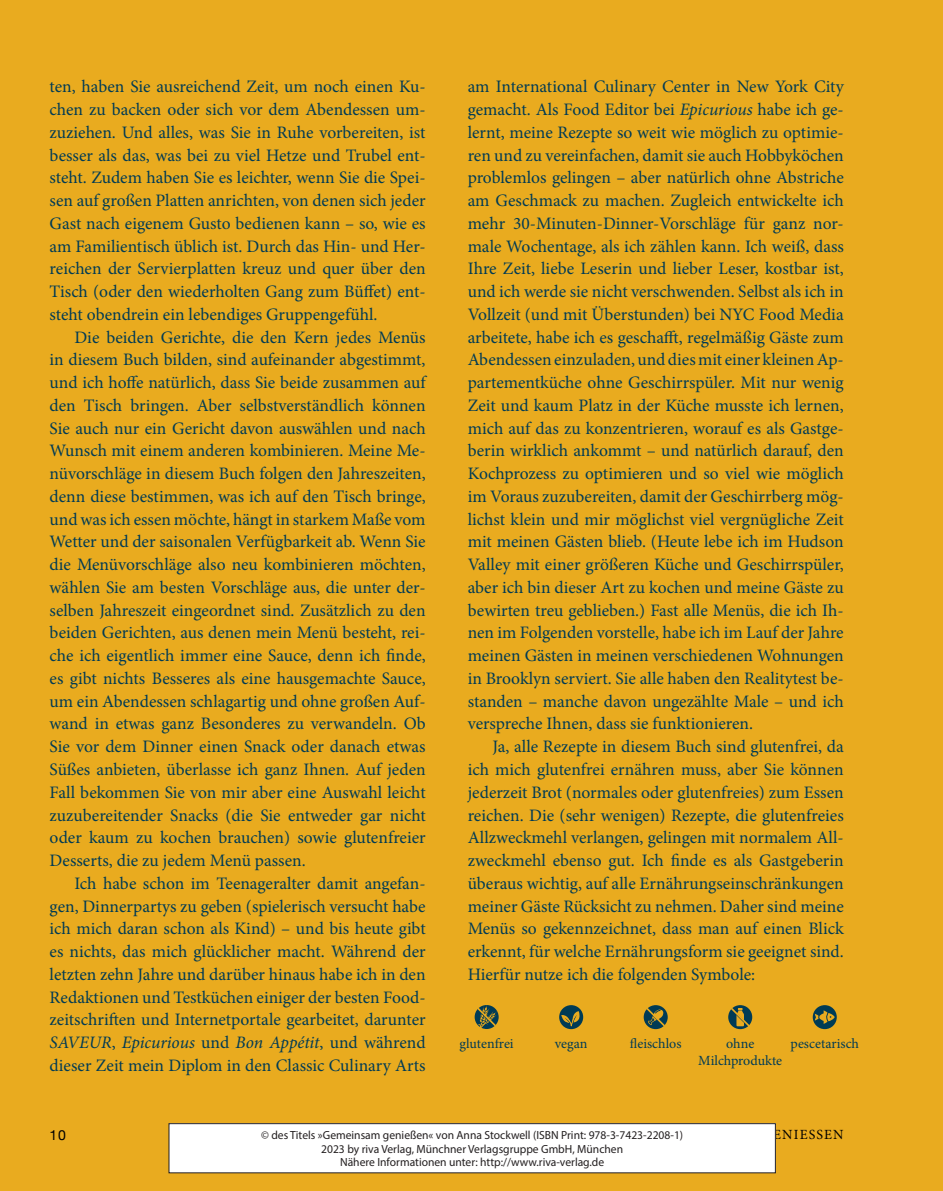
<style>
.page{position:relative;width:943px;height:1191px;background:#e9ab1f}
.page>*{position:absolute;margin:0;border:0;box-sizing:border-box;transform-origin:0 0}
.t1{font:17.5px/22.8px "Minion Pro";color:#003b55;text-align:justify}
.t2{font:14px/17.5px "Minion Pro";color:#003b55;text-align:center}
.t3{font:14px "Minion Pro";letter-spacing:.08em;color:#000}
.t4{font:14px "Helvetica Neue";color:#000}
.t5{font:11.72px/13.8px "Myriad Pro";color:#231f20;text-align:center}
.s1{font-style:italic}
</style>
<div class="page">
<div style="left:559px;top:1005px;width:24px;height:24px;background:#003b55;border-radius:50%"></div>
<svg style="left:561px;top:1011px;width:21px;height:15px"></svg>
<svg style="left:728px;top:1005px;width:24px;height:24px"></svg>
<svg style="left:730px;top:1006px;width:19px;height:20px"></svg>
<svg style="left:474px;top:1005px;width:24px;height:24px"></svg>
<svg style="left:477px;top:1005px;width:20px;height:24px"></svg>
<svg style="left:643px;top:1005px;width:24px;height:24px"></svg>
<svg style="left:646px;top:1007px;width:19px;height:19px"></svg>
<div style="left:812px;top:1005px;width:24px;height:24px;background:#003b55;border-radius:50%"></div>
<svg style="left:814px;top:1010px;width:20px;height:14px"></svg>
<div style="left:169px;top:1123px;width:606px;height:49px;background:#fff"></div>
<div style="left:168px;top:1123px;width:607px;height:50px;border:1px solid #231f20"></div>
<p class="t1" style="left:50px;top:75px;width:377px">ten, haben Sie ausreichend Zeit, um noch einen Ku&shy;chen zu backen oder sich vor dem Abendessen um&shy;zuziehen. Und alles, was Sie in Ruhe vorbereiten, ist besser als das, was bei zu viel Hetze und Trubel ent&shy;steht. Zudem haben Sie es leichter, wenn Sie die Spei&shy;sen auf großen Platten anrichten, von denen sich jeder Gast nach eigenem Gusto bedienen kann – so, wie es am Familientisch üblich ist. Durch das Hin- und Her&shy;reichen der Servierplatten kreuz und quer über den Tisch (oder den wiederholten Gang zum Büffet) ent&shy;steht obendrein ein lebendiges Gruppengefühl.</p>
<p class="t1" style="left:50px;top:326px;width:377px;text-indent:25px">Die beiden Gerichte, die den Kern jedes Menüs in diesem Buch bilden, sind aufeinander abgestimmt, und ich hoffe natürlich, dass Sie beide zusammen auf den Tisch bringen. Aber selbstverständlich können Sie auch nur ein Gericht davon auswählen und nach Wunsch mit einem anderen kombinieren. Meine Me&shy;nüvorschläge in diesem Buch folgen den Jahreszeiten, denn diese bestimmen, was ich auf den Tisch bringe, und was ich essen möchte, hängt in starkem Maße vom Wetter und der saisonalen Verfügbarkeit ab. Wenn Sie die Menüvorschläge also neu kombinieren möchten, wählen Sie am besten Vorschläge aus, die unter der&shy;selben Jahreszeit eingeordnet sind. Zusätzlich zu den beiden Gerichten, aus denen mein Menü besteht, rei&shy;che ich eigentlich immer eine Sauce, denn ich finde, es gibt nichts Besseres als eine hausgemachte Sauce, um ein Abendessen schlagartig und ohne großen Auf&shy;wand in etwas ganz Besonderes zu verwandeln. Ob Sie vor dem Dinner einen Snack oder danach etwas Süßes anbieten, überlasse ich ganz Ihnen. Auf jeden Fall bekommen Sie von mir aber eine Auswahl leicht zuzubereitender Snacks (die Sie entweder gar nicht oder kaum zu kochen brauchen) sowie glutenfreier Desserts, die zu jedem Menü passen.</p>
<p class="t1" style="left:50px;top:872px;width:377px;text-indent:25px">Ich habe schon im Teenageralter damit angefan&shy;gen, Dinnerpartys zu geben (spielerisch versucht habe ich mich daran schon als Kind) – und bis heute gibt es nichts, das mich glücklicher macht. Während der letzten zehn Jahre und darüber hinaus habe ich in den Redaktionen und Testküchen einiger der besten Food&shy;zeitschriften und Internetportale gearbeitet, darunter <span class="s1">SAVEUR</span>, <span class="s1">Epicurious</span> und <span class="s1">Bon Appétit</span>, und während dieser Zeit mein Diplom in den Classic Culinary Arts</p>
<p class="t1" style="left:467px;top:75px;width:377px">am International Culinary Center in New York City gemacht. Als Food Editor bei <span class="s1">Epicurious</span> habe ich ge&shy;lernt, meine Rezepte so weit wie möglich zu optimie&shy;ren und zu vereinfachen, damit sie auch Hobbyköchen problemlos gelingen – aber natürlich ohne Abstriche am Geschmack zu machen. Zugleich entwickelte ich mehr 30-Minuten-Dinner-Vorschläge für ganz nor&shy;male Wochentage, als ich zählen kann. Ich weiß, dass Ihre Zeit, liebe Leserin und lieber Leser, kostbar ist, und ich werde sie nicht verschwenden. Selbst als ich in Vollzeit (und mit Überstunden) bei NYC Food Media arbeitete, habe ich es geschafft, regelmäßig Gäste zum Abendessen einzuladen, und dies mit einer kleinen Ap&shy;partementküche ohne Geschirrspüler. Mit nur wenig Zeit und kaum Platz in der Küche musste ich lernen, mich auf das zu konzentrieren, worauf es als Gastge&shy;berin wirklich ankommt – und natürlich darauf, den Kochprozess zu optimieren und so viel wie möglich im Voraus zuzubereiten, damit der Geschirrberg mög&shy;lichst klein und mir möglichst viel vergnügliche Zeit mit meinen Gästen blieb. (Heute lebe ich im Hudson Valley mit einer größeren Küche und Geschirrspüler, aber ich bin dieser Art zu kochen und meine Gäste zu bewirten treu geblieben.) Fast alle Menüs, die ich Ih&shy;nen im Folgenden vorstelle, habe ich im Lauf der Jahre meinen Gästen in meinen verschiedenen Wohnungen in Brooklyn serviert. Sie alle haben den Realitytest be&shy;standen – manche davon ungezählte Male – und ich verspreche Ihnen, dass sie funktionieren.</p>
<p class="t1" style="left:467px;top:735px;width:377px;text-indent:25px">Ja, alle Rezepte in diesem Buch sind glutenfrei, da ich mich glutenfrei ernähren muss, aber Sie können jederzeit Brot (normales oder glutenfreies) zum Essen reichen. Die (sehr wenigen) Rezepte, die glutenfreies Allzweckmehl verlangen, gelingen mit normalem All&shy;zweckmehl ebenso gut. Ich finde es als Gastgeberin überaus wichtig, auf alle Ernährungseinschränkungen meiner Gäste Rücksicht zu nehmen. Daher sind meine Menüs so gekennzeichnet, dass man auf einen Blick erkennt, für welche Ernährungsform sie geeignet sind.<br>Hierfür nutze ich die folgenden Symbole:</p>
<p class="t2" style="left:459px;top:1034px;width:56px">glutenfrei</p>
<p class="t2" style="left:555px;top:1034px;width:34px">vegan</p>
<p class="t2" style="left:630px;top:1034px;width:53px">fleischlos</p>
<p class="t2" style="left:698px;top:1034px;width:85px">ohne<br>Milchprodukte</p>
<p class="t2" style="left:790px;top:1034px;width:70px">pescetarisch</p>
<p class="t4" style="left:50px;top:1124px;width:18px">10</p>
<p class="t3" style="left:665px;top:1125px;width:180px">GEMEINSAM GENIESSEN</p>
<p class="t5" style="left:261px;top:1127px;width:423px">© des Titels »Gemeinsam genießen« von Anna Stockwell (ISBN Print: 978-3-7423-2208-1)<br>2023 by riva Verlag, Münchner Verlagsgruppe GmbH, München<br>Nähere Informationen unter: http://www.riva-verlag.de</p>
</div>
